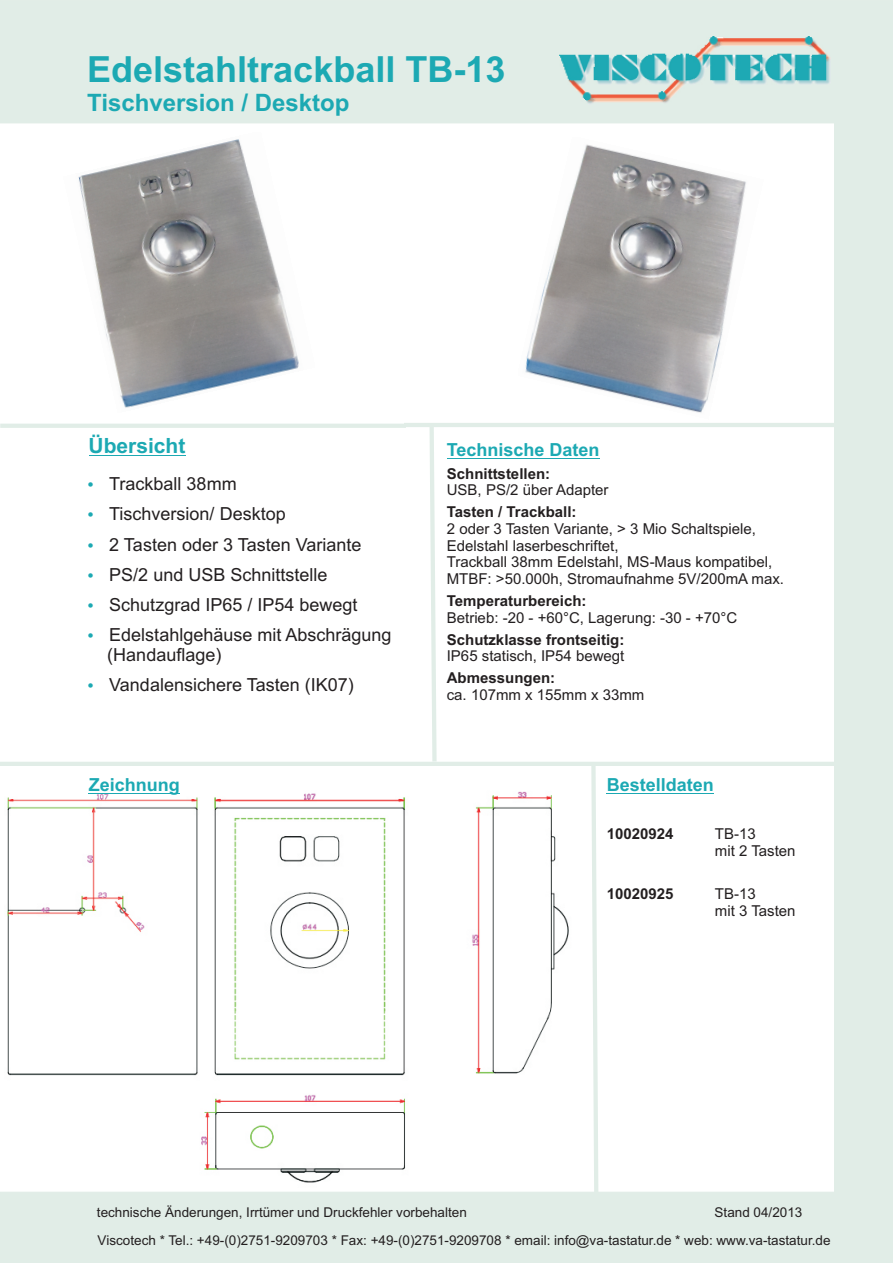
<style>
.page{position:relative;width:893px;height:1263px;background:#fff}
.page>*{position:absolute;margin:0;border:0;box-sizing:border-box;transform-origin:0 0}
.t1{font:700 36px "Arial";color:#1ca9b3}
.t2{font:700 24px "Arial";color:#1ca9b3}
.t3{font:700 21px "Arial";color:#1ca9b3}
.t4{font:18px/30.2px "Arial";color:#231f20}
.t5{font:700 18px "Arial";color:#1ca9b3}
.t6{font:15px/16.8px "Arial";color:#231f20}
.t7{font:700 15px "Arial";color:#231f20}
.t8{font:13.5px "Arial";color:#231f20}
</style>
<div class="page">
<img style="left:7px;top:791px;width:562px;height:392px">
<img style="left:525px;top:144px;width:221px;height:269px">
<img style="left:78px;top:139px;width:221px;height:269px">
<div style="left:834px;top:123px;width:59px;height:1069px;background:#e1ede7"></div>
<div style="left:0;top:1192px;width:893px;height:71px;background:#e1ede7"></div>
<div style="left:0;top:0;width:893px;height:123px;background:#e1ede7"></div>
<img style="left:560px;top:37px;width:270px;height:67px">
<hr style="left:0;top:762px;width:855px;height:4px;background:#e1ede7">
<hr style="left:447px;top:458px;width:152px;height:1px;background:#1ca9b3">
<hr style="left:607px;top:793px;width:107px;height:1px;background:#1ca9b3">
<svg style="left:429px;top:427px;width:8px;height:335px"></svg>
<hr style="left:404px;top:423px;width:447px;height:4px;background:#e1ede7">
<hr style="left:0;top:424px;width:406px;height:4px;background:#e1ede7">
<hr style="left:89px;top:792px;width:91px;height:1px;background:#1ca9b3">
<hr style="left:89px;top:455px;width:96px;height:1px;background:#1ca9b3">
<svg style="left:589px;top:766px;width:12px;height:434px"></svg>
<h1 class="t1" style="left:87px;top:56px;width:420px">Edelstahltrackball TB-13</h1>
<h2 class="t2" style="left:87px;top:94px;width:264px">Tischversion / Desktop</h2>
<h3 class="t3" style="left:89px;top:438px;width:98px">Übersicht</h3>
<p class="t4" style="left:109px;top:470px;width:284px">Trackball 38mm<br>Tischversion/ Desktop<br>2 Tasten oder 3 Tasten Variante<br>PS/2 und USB Schnittstelle<br>Schutzgrad IP65 / IP54 bewegt<br>Edelstahlgehäuse mit Abschrägung</p>
<p class="t4" style="left:107px;top:641px;width:248px">(Handauflage)<br>Vandalensichere Tasten (IK07)</p>
<p class="t5" style="left:89px;top:778px;width:93px">Zeichnung</p>
<p class="t5" style="left:447px;top:443px;width:154px">Technische Daten</p>
<p class="t7" style="left:447px;top:468px;width:105px">Schnittstellen:</p>
<p class="t6" style="left:447px;top:483px;width:163px">USB, PS/2 über Adapter</p>
<p class="t7" style="left:447px;top:506px;width:131px">Tasten / Trackball:</p>
<p class="t6" style="left:447px;top:522px;width:339px">2 oder 3 Tasten Variante, &gt; 3 Mio Schaltspiele, Edelstahl laserbeschriftet,<br>Trackball 38mm Edelstahl, MS-Maus kompatibel, MTBF: &gt;50.000h, Stromaufnahme 5V/200mA max.</p>
<p class="t7" style="left:447px;top:595px;width:141px">Temperaturbereich:</p>
<p class="t6" style="left:447px;top:610px;width:292px">Betrieb: -20 - +60°C, Lagerung: -30 - +70°C</p>
<p class="t7" style="left:447px;top:634px;width:179px">Schutzklasse frontseitig:</p>
<p class="t6" style="left:447px;top:649px;width:179px">IP65 statisch, IP54 bewegt</p>
<p class="t7" style="left:447px;top:672px;width:110px">Abmessungen:</p>
<p class="t6" style="left:447px;top:687px;width:199px">ca. 107mm x 155mm x 33mm</p>
<p class="t5" style="left:607px;top:778px;width:109px">Bestelldaten</p>
<p class="t7" style="left:607px;top:828px;width:68px">10020924</p>
<p class="t6" style="left:715px;top:826px;width:82px">TB-13<br>mit 2 Tasten</p>
<p class="t7" style="left:607px;top:888px;width:68px">10020925</p>
<p class="t6" style="left:715px;top:887px;width:82px">TB-13<br>mit 3 Tasten</p>
<p class="t8" style="left:97px;top:1207px;width:371px">technische Änderungen, Irrtümer und Druckfehler vorbehalten</p>
<p class="t8" style="left:715px;top:1207px;width:89px">Stand 04/2013</p>
<p class="t8" style="left:98px;top:1235px;width:734px">Viscotech * Tel.: +49-(0)2751-9209703 * Fax: +49-(0)2751-9209708 * email: info@va-tastatur.de * web: www.va-tastatur.de</p>
</div>
